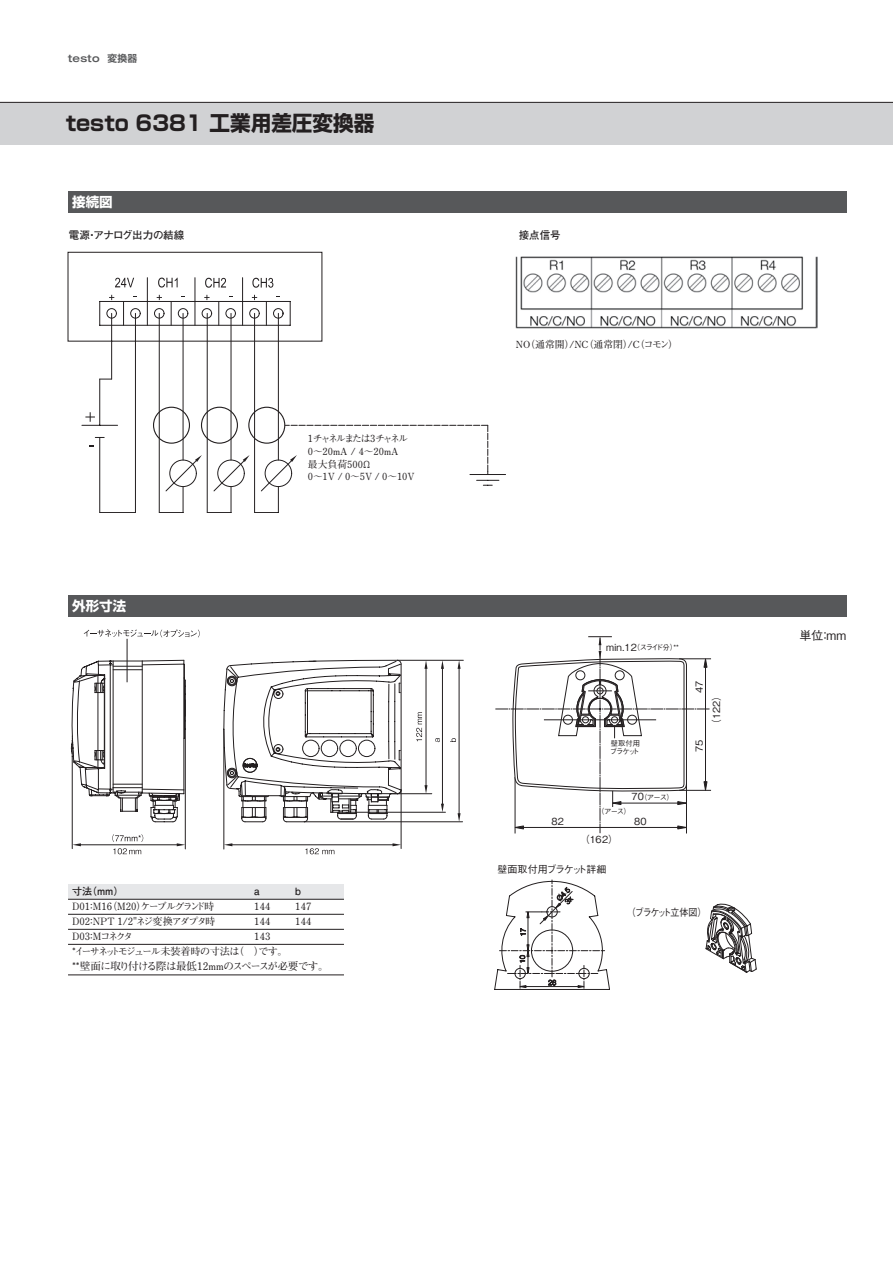
<style>
.page{position:relative;width:893px;height:1263px;background:#fff}
.page>*{position:absolute;margin:0;border:0;box-sizing:border-box;transform-origin:0 0}
.t1{font:700 21px "Shin Go Pro";color:#231f20}
.t2{font:13.5px "Arial";color:#231f20}
.t3{font:700 13.5px "Shin Go Pro";color:#fff}
.t4{font:500 12px "Gothic BBB Pr 5";color:#231f20}
.t5{font:700 10.5px "Futo Min A101 Pro";letter-spacing:-.05em;color:#231f20}
.t6{font:700 10.5px "Futo Go B101 Pr 5";letter-spacing:-.01em;color:#231f20}
.t7{font:500 expanded 10.5px "Helvetica Neue LT Com";letter-spacing:.025em;color:#57585a}
.t8{font:700 10.05px/15px "Futo Min A101 Pro";letter-spacing:-.075em;color:#231f20}
.t9{font:700 10.05px "Futo Min A101 Pro";letter-spacing:-.1em;color:#231f20}
.t10{font:700 10.05px "Futo Min A101 Pro";letter-spacing:-.095em;color:#231f20}
.t11{font:700 10.05px "Futo Min A101 Pro";letter-spacing:-.045em;color:#231f20}
.t12{font:500 10.05px "Gothic BBB Pr 5";letter-spacing:-.115em;color:#231f20}
.t13{font:500 10.05px "Gothic BBB Pr 5";letter-spacing:-.115em;color:#231f20;scale:.9 1}
.t14{font:700 10.05px "Futo Min A101 Pro";letter-spacing:-.16em;color:#231f20}
.t15{font:700 10.05px "Futo Go B101 Pr 5";color:#231f20}
.t16{font:700 9.75px/12.6px "Futo Min A101 Pro";color:#231f20}
.t17{font:500 9.75px "Gothic BBB Pro";color:#231f20}
.t18{font:500 7.35px/8.6px "Gothic BBB Pro";letter-spacing:-.14em;color:#231f20}
.s1{font-family:"Shin Go Pro De";font-weight:700;font-stretch:normal;font-size:9.75px}
.s2{font-size:9.75px}
</style>
<div class="page">
<div style="left:0;top:102px;width:893px;height:43px;background:#d1d2d4"></div>
<hr style="left:0;top:102px;width:893px;height:1px;background:#231f20">
<div style="left:68px;top:191px;width:778px;height:22px;background:#57585a"></div>
<div style="left:68px;top:595px;width:778px;height:22px;background:#57585a"></div>
<div style="left:68px;top:884px;width:276px;height:14px;background:#e6e7e9"></div>
<hr style="left:68px;top:899px;width:276px;height:1px;background:#231f20">
<hr style="left:68px;top:914px;width:276px;height:1px;background:#231f20">
<hr style="left:68px;top:929px;width:276px;height:1px;background:#231f20">
<hr style="left:68px;top:944px;width:276px;height:1px;background:#231f20">
<hr style="left:68px;top:974px;width:276px;height:1px;background:#231f20">
<svg style="left:71px;top:659px;width:115px;height:164px"></svg>
<hr style="left:397px;top:660px;width:66px;height:1px;background:#231f20">
<hr style="left:397px;top:793px;width:35px;height:1px;background:#231f20">
<svg style="left:424px;top:785px;width:3px;height:9px"></svg>
<svg style="left:424px;top:660px;width:3px;height:9px"></svg>
<hr style="left:426px;top:668px;width:1px;height:118px;background:#231f20">
<hr style="left:304px;top:821px;width:159px;height:1px;background:#231f20">
<hr style="left:224px;top:729px;width:1px;height:120px;background:#231f20">
<hr style="left:401px;top:790px;width:1px;height:58px;background:#231f20">
<svg style="left:73px;top:843px;width:8px;height:3px"></svg>
<svg style="left:177px;top:843px;width:8px;height:3px"></svg>
<hr style="left:80px;top:844px;width:98px;height:1px;background:#231f20">
<svg style="left:224px;top:843px;width:8px;height:3px"></svg>
<svg style="left:393px;top:843px;width:8px;height:3px"></svg>
<hr style="left:232px;top:844px;width:161px;height:1px;background:#231f20">
<hr style="left:72px;top:756px;width:1px;height:93px;background:#231f20">
<hr style="left:185px;top:729px;width:1px;height:120px;background:#231f20">
<svg style="left:458px;top:813px;width:3px;height:9px"></svg>
<svg style="left:458px;top:660px;width:3px;height:9px"></svg>
<hr style="left:459px;top:668px;width:1px;height:146px;background:#231f20">
<hr style="left:351px;top:812px;width:94px;height:1px;background:#231f20">
<svg style="left:441px;top:804px;width:3px;height:8px"></svg>
<svg style="left:441px;top:660px;width:3px;height:9px"></svg>
<hr style="left:442px;top:668px;width:1px;height:136px;background:#231f20">
<svg style="left:223px;top:659px;width:179px;height:164px"></svg>
<svg style="left:113px;top:848px;width:28px;height:6px"></svg>
<svg style="left:305px;top:848px;width:29px;height:6px"></svg>
<svg style="left:416px;top:712px;width:6px;height:29px"></svg>
<svg style="left:435px;top:738px;width:5px;height:4px"></svg>
<svg style="left:450px;top:738px;width:6px;height:4px"></svg>
<hr style="left:127px;top:639px;width:1px;height:43px;background:#231f20">
<svg style="left:112px;top:834px;width:31px;height:8px"></svg>
<svg style="left:84px;top:629px;width:116px;height:8px"></svg>
<hr style="left:679px;top:790px;width:32px;height:1px;background:#231f20">
<hr style="left:679px;top:658px;width:32px;height:1px;background:#231f20">
<svg style="left:496px;top:636px;width:213px;height:198px"></svg>
<svg style="left:706px;top:904px;width:51px;height:68px"></svg>
<svg style="left:494px;top:879px;width:116px;height:111px"></svg>
<svg style="left:68px;top:252px;width:255px;height:174px"></svg>
<svg style="left:85px;top:278px;width:421px;height:235px"></svg>
<img style="left:515px;top:256px;width:302px;height:73px">
<p class="t7" style="left:68px;top:52px;width:71px">testo <span class="s1">変換器</span></p>
<h1 class="t1" style="left:66px;top:107px;width:310px">testo 6381 工業用差圧変換器</h1>
<h2 class="t3" style="left:72px;top:191px;width:42px">接続図</h2>
<p class="t6" style="left:69px;top:226px;width:117px">電源・アナログ出力の結線</p>
<p class="t6" style="left:519px;top:226px;width:43px">接点信号</p>
<p class="t16" style="left:308px;top:431px;width:108px">1チャネルまたは3チャネル<br>0〜20mA / 4〜20mA<br>最大負荷500Ω<br>0〜1V / 0〜5V / 0〜10V</p>
<p class="t16" style="left:516px;top:336px;width:164px">NO（通常開）/NC（通常閉）/C（コモン）</p>
<h2 class="t3" style="left:72px;top:595px;width:55px">外形寸法</h2>
<p class="t15" style="left:72px;top:883px;width:53px">寸法（mm）</p>
<p class="t15" style="left:254px;top:883px;width:7px">a</p>
<p class="t15" style="left:295px;top:883px;width:7px">b</p>
<p class="t9" style="left:72px;top:898px;width:144px">D01：M16（M20）ケーブルグランド時</p>
<p class="t11" style="left:254px;top:898px;width:18px">144</p>
<p class="t11" style="left:295px;top:898px;width:18px">147</p>
<p class="t10" style="left:72px;top:913px;width:145px">D02：NPT 1/2"ネジ変換アダプタ時</p>
<p class="t11" style="left:254px;top:913px;width:18px">144</p>
<p class="t11" style="left:295px;top:913px;width:18px">144</p>
<p class="t14" style="left:72px;top:928px;width:63px">D03：Mコネクタ</p>
<p class="t8" style="left:72px;top:927px;width:217px;text-indent:182px">143<br>*イーサネットモジュール未装着時の寸法は（　）です。</p>
<p class="t5" style="left:72px;top:958px;width:258px">**壁面に取り付ける際は最低12mmのスペースが必要です。</p>
<h2 class="t2" style="left:609px;top:636px;width:88px">foreign matter.</h2>
<p class="t18" style="left:606px;top:642px;width:74px"><span class="s2">min.12</span>（スライド分）**</p>
<p class="t18" style="left:610px;top:738px;width:32px">壁取付用ブラケット</p>
<p class="t17" style="left:691px;top:693px;width:14px;rotate:-90deg">47</p>
<p class="t17" style="left:691px;top:752px;width:14px;rotate:-90deg">75</p>
<p class="t17" style="left:709px;top:728px;width:39px;rotate:-90deg">（122）</p>
<p class="t18" style="left:632px;top:792px;width:44px"><span class="s2">70</span>（アース）</p>
<p class="t17" style="left:552px;top:813px;width:14px">82</p>
<p class="t18" style="left:597px;top:806px;width:35px">（アース）</p>
<p class="t17" style="left:580px;top:832px;width:39px">（162）</p>
<p class="t12" style="left:497px;top:861px;width:110px">壁面取付用ブラケット詳細</p>
<p class="t17" style="left:634px;top:813px;width:14px">80</p>
<p class="t13" style="left:627px;top:904px;width:90px">（ブラケット立体図）</p>
<p class="t4" style="left:799px;top:626px;width:48px">単位：mm</p>
</div>
